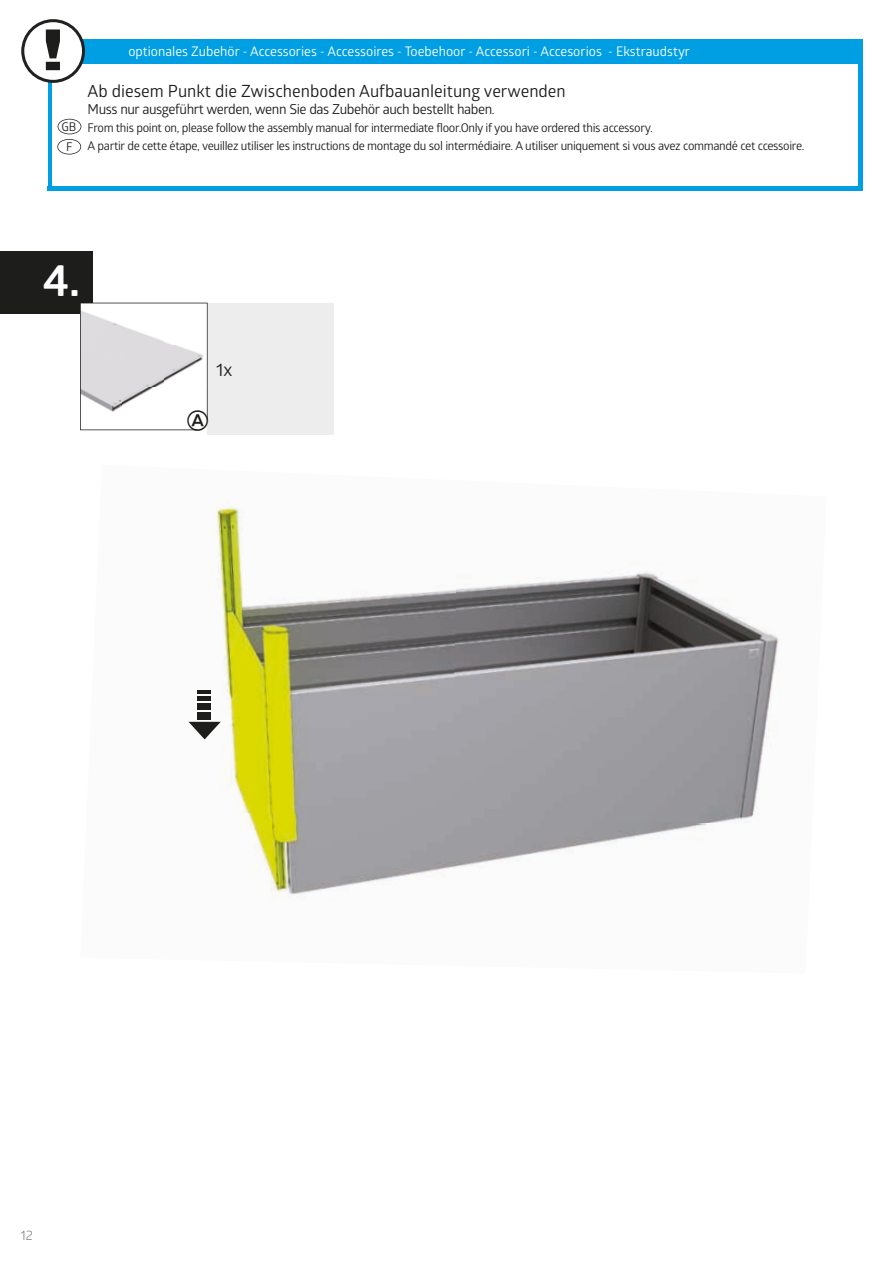
<style>
.page{position:relative;width:893px;height:1263px;background:#fff}
.page>*{position:absolute;margin:0;border:0;box-sizing:border-box;transform-origin:0 0}
.t1{font:700 45px "Glober";color:#fff}
.t2{font:18px "Glober";color:#1d1d1b}
.t3{font:16.8px "Glober";color:#1d1d1b}
.t4{font:13.8px "Glober";letter-spacing:-.03em;color:#1d1d1b}
.t5{font:13.5px "Glober";color:#70706f}
.t6{font:13.2px "Glober";color:#fff}
.t7{font:12px/20.1px "Glober";letter-spacing:-.03em;color:#1d1d1b;text-align:center}
.s1{font-size:12.3px}
</style>
<div class="page">
<img style="left:188px;top:502px;width:263px;height:307px">
<img style="left:451px;top:570px;width:328px;height:239px">
<img style="left:240px;top:809px;width:515px;height:91px">
<hr style="left:197px;top:690px;width:14px;height:3px;background:#1d1d1b">
<div style="left:197px;top:696px;width:14px;height:5px;background:#1d1d1b"></div>
<div style="left:197px;top:703px;width:14px;height:6px;background:#1d1d1b"></div>
<div style="left:197px;top:712px;width:14px;height:7px;background:#1d1d1b"></div>
<svg style="left:189px;top:722px;width:32px;height:17px"></svg>
<div style="left:52px;top:39px;width:811px;height:25px;background:#009fe3"></div>
<svg style="left:57px;top:119px;width:24px;height:36px"></svg>
<div style="left:47px;top:186px;width:816px;height:5px;background:#009fe3"></div>
<hr style="left:859px;top:44px;width:4px;height:146px;background:#009fe3">
<hr style="left:48px;top:73px;width:4px;height:116px;background:#009fe3">
<svg style="left:21px;top:19px;width:64px;height:64px"></svg>
<div style="left:0;top:251px;width:93px;height:62px;background:#1d1d1b"></div>
<div style="left:208px;top:303px;width:127px;height:134px;background:#ededed"></div>
<hr style="left:334px;top:303px;width:3px;height:132px;background:#fff">
<hr style="left:208px;top:435px;width:129px;height:3px;background:#fff">
<svg style="left:80px;top:303px;width:128px;height:128px"></svg>
<p class="t7" style="left:61px;top:116px;width:17px">GB<br>F</p>
<p class="t6" style="left:128px;top:42px;width:563px">optionales Zubehör - Accessories - Accessoires - Toebehoor - Accessori - Accesorios - Ekstraudstyr</p>
<h3 class="t3" style="left:88px;top:79px;width:480px">Ab diesem Punkt die Zwischenboden Aufbauanleitung verwenden</h3>
<p class="t4" style="left:88px;top:99px;width:408px">Muss nur ausgeführt werden, wenn Sie das Zubehör auch bestellt haben<span class="s1">.</span></p>
<p class="t7" style="left:88px;top:118px;width:718px;line-height:18.3px;text-align:left">From this point on, please follow the assembly manual for intermediate floor.Only if you have ordered this accessory.<br>A partir de cette étape, veuillez utiliser les instructions de montage du sol intermédiaire. A utiliser uniquement si vous avez commandé cet ccessoire.</p>
<h1 class="t1" style="left:43px;top:248px;width:39px">4.</h1>
<h2 class="t2" style="left:216px;top:357px;width:18px">1x</h2>
<p class="t5" style="left:20px;top:1226px;width:14px">12</p>
</div>
